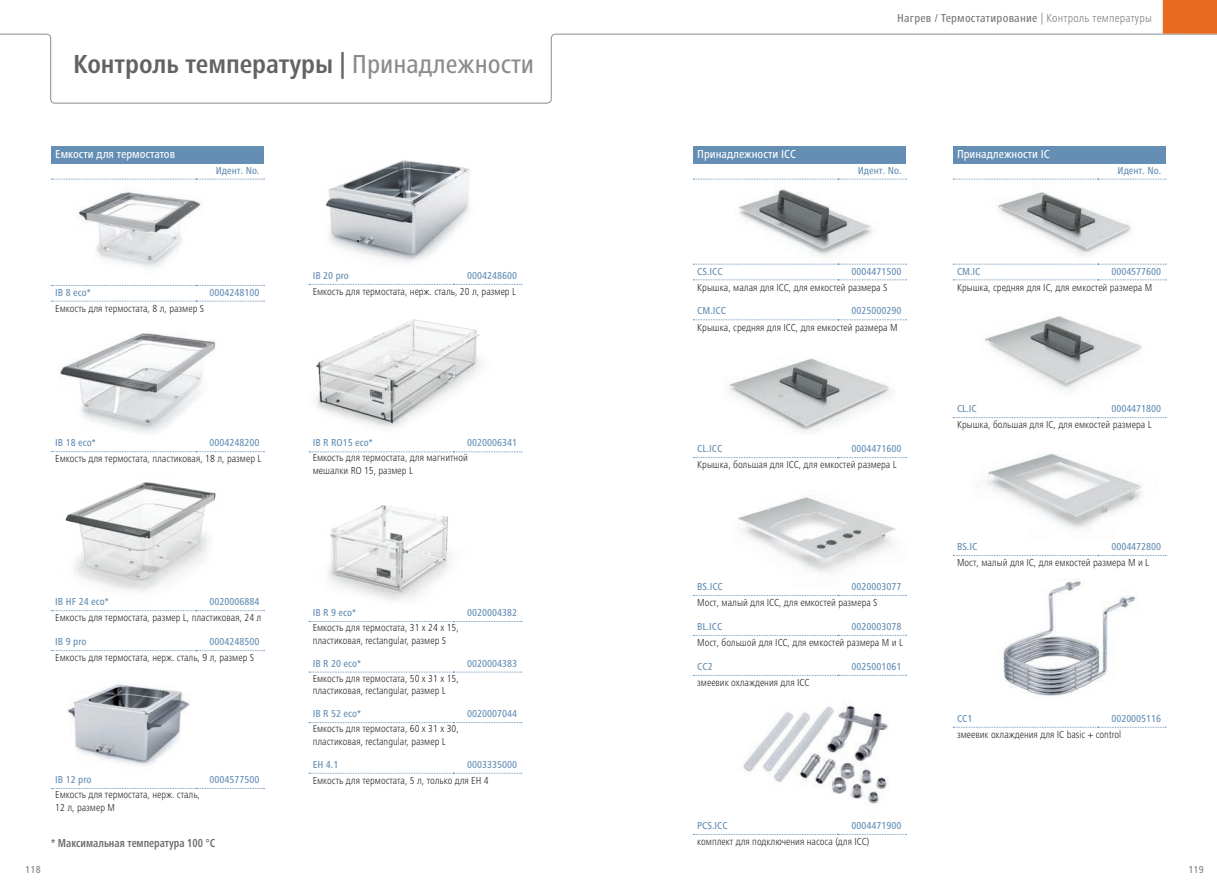
<style>
.page{position:relative;width:1217px;height:893px;background:#fff}
.page>*{position:absolute;margin:0;border:0;box-sizing:border-box;transform-origin:0 0}
.t1{font:700 condensed 27px "Frutiger Next IKA";color:#636366}
.t2{font:700 condensed 27px "Frutiger Next IKA";letter-spacing:.02em;color:#636366}
.t3{font:500 condensed 27px "Frutiger Next IKA";color:#8a8c8f}
.t4{font:500 condensed 12px "Frutiger Next IKA";color:#fff}
.t5{font:500 condensed 12px "Frutiger Next IKA";letter-spacing:.02em;color:#76787b}
.t6{font:700 condensed 12px "Frutiger Next IKA";color:#6c6d70;scale:.9 1}
.t7{font:300 condensed 10.5px/12.6px "Frutiger Next IKA";color:#231f20}
.t8{font:500 condensed 10.5px "Frutiger Next IKA";color:#648eb4}
.t9{font:500 condensed 10.5px "Frutiger Next IKA";letter-spacing:.02em;color:#808285}
.s1{font-weight:700;color:#636366}
.s2{font-weight:300}
.s3{font-weight:500;color:#8a8c8f}
</style>
<div class="page">
<svg style="left:0;top:33px;width:1216px;height:71px"></svg>
<div style="left:51px;top:146px;width:213px;height:17px;background:#648eb4"></div>
<svg style="left:51px;top:301px;width:213px;height:1px"></svg>
<svg style="left:51px;top:610px;width:213px;height:1px"></svg>
<svg style="left:51px;top:451px;width:213px;height:1px"></svg>
<svg style="left:51px;top:650px;width:213px;height:1px"></svg>
<svg style="left:51px;top:788px;width:213px;height:1px"></svg>
<svg style="left:51px;top:179px;width:213px;height:1px"></svg>
<svg style="left:51px;top:285px;width:213px;height:1px"></svg>
<img style="left:76px;top:192px;width:127px;height:77px">
<img style="left:59px;top:333px;width:157px;height:100px">
<img style="left:66px;top:684px;width:124px;height:82px">
<svg style="left:309px;top:451px;width:212px;height:1px"></svg>
<svg style="left:309px;top:621px;width:212px;height:1px"></svg>
<svg style="left:309px;top:672px;width:212px;height:1px"></svg>
<svg style="left:309px;top:722px;width:212px;height:1px"></svg>
<svg style="left:309px;top:284px;width:212px;height:1px"></svg>
<svg style="left:309px;top:773px;width:212px;height:1px"></svg>
<img style="left:316px;top:319px;width:165px;height:109px">
<div style="left:952px;top:146px;width:213px;height:17px;background:#648eb4"></div>
<svg style="left:952px;top:279px;width:213px;height:1px"></svg>
<svg style="left:952px;top:417px;width:213px;height:1px"></svg>
<svg style="left:952px;top:555px;width:213px;height:1px"></svg>
<svg style="left:952px;top:727px;width:213px;height:1px"></svg>
<svg style="left:952px;top:179px;width:213px;height:1px"></svg>
<svg style="left:952px;top:264px;width:213px;height:1px"></svg>
<img style="left:985px;top:316px;width:158px;height:75px">
<img style="left:986px;top:178px;width:155px;height:78px">
<img style="left:986px;top:454px;width:155px;height:75px">
<img style="left:1003px;top:578px;width:134px;height:118px">
<div style="left:692px;top:146px;width:213px;height:17px;background:#648eb4"></div>
<svg style="left:693px;top:457px;width:213px;height:1px"></svg>
<svg style="left:693px;top:279px;width:213px;height:1px"></svg>
<svg style="left:693px;top:319px;width:213px;height:1px"></svg>
<svg style="left:693px;top:595px;width:213px;height:1px"></svg>
<svg style="left:693px;top:635px;width:213px;height:1px"></svg>
<svg style="left:693px;top:675px;width:213px;height:1px"></svg>
<svg style="left:693px;top:834px;width:213px;height:1px"></svg>
<svg style="left:693px;top:179px;width:213px;height:1px"></svg>
<svg style="left:693px;top:264px;width:213px;height:1px"></svg>
<img style="left:727px;top:358px;width:165px;height:73px">
<img style="left:738px;top:187px;width:134px;height:69px">
<img style="left:738px;top:497px;width:157px;height:76px">
<img style="left:743px;top:702px;width:145px;height:102px">
<img style="left:328px;top:505px;width:122px;height:96px">
<img style="left:65px;top:482px;width:151px;height:110px">
<div style="left:1162px;top:0;width:54px;height:34px;background:#e86a1f"></div>
<img style="left:326px;top:160px;width:144px;height:102px">
<h1 class="t3" style="left:339px;top:48px;width:196px"><span class="s1">|</span> Принадлежности</h1>
<h1 class="t1" style="left:73px;top:48px;width:369px">Контроль температуры<span class="s2">|</span> <span class="s3">Accessories</span></h1>
<h1 class="t2" style="left:73px;top:48px;width:227px">Temperature control</h1>
<p class="t4" style="left:55px;top:147px;width:121px">Емкости для термостатов</p>
<p class="t8" style="left:216px;top:164px;width:45px">Идент. No.</p>
<p class="t8" style="left:55px;top:286px;width:37px">IB 8 eco*</p>
<p class="t8" style="left:209px;top:286px;width:51px">0004248100</p>
<p class="t7" style="left:55px;top:302px;width:150px">Емкость для термостата, 8 л, размер S</p>
<p class="t8" style="left:55px;top:437px;width:42px">IB 18 eco*</p>
<p class="t8" style="left:209px;top:437px;width:51px">0004248200</p>
<p class="t7" style="left:55px;top:453px;width:207px">Емкость для термостата, пластиковая, 18 л, размер L</p>
<p class="t8" style="left:55px;top:596px;width:55px">IB HF 24 eco*</p>
<p class="t8" style="left:209px;top:596px;width:51px">0020006884</p>
<p class="t7" style="left:55px;top:612px;width:207px">Емкость для термостата, размер L, пластиковая, 24 л</p>
<p class="t8" style="left:55px;top:636px;width:33px">IB 9 pro</p>
<p class="t8" style="left:209px;top:636px;width:51px">0004248500</p>
<p class="t7" style="left:55px;top:652px;width:200px">Емкость для термостата, нерж. сталь, 9 л, размер S</p>
<p class="t8" style="left:55px;top:773px;width:38px">IB 12 pro</p>
<p class="t8" style="left:209px;top:773px;width:51px">0004577500</p>
<p class="t7" style="left:55px;top:788px;width:146px">Емкость для термостата, нерж. сталь,<br>12 л, размер M</p>
<p class="t6" style="left:51px;top:836px;width:184px">* Максимальная температура 100 °C</p>
<p class="t8" style="left:313px;top:269px;width:38px">IB 20 pro</p>
<p class="t8" style="left:467px;top:269px;width:51px">0004248600</p>
<p class="t7" style="left:313px;top:285px;width:205px">Емкость для термостата, нерж. сталь, 20 л, размер L</p>
<p class="t8" style="left:313px;top:437px;width:61px">IB R RO15 eco*</p>
<p class="t8" style="left:467px;top:437px;width:51px">0020006341</p>
<p class="t7" style="left:313px;top:452px;width:156px">Емкость для термостата, для магнитной мешалки RO 15, размер L</p>
<p class="t8" style="left:313px;top:607px;width:45px">IB R 9 eco*</p>
<p class="t8" style="left:467px;top:607px;width:51px">0020004382</p>
<p class="t7" style="left:313px;top:621px;width:147px">Емкость для термостата, 31 x 24 x 15, пластиковая, rectangular, размер S</p>
<p class="t8" style="left:313px;top:657px;width:50px">IB R 20 eco*</p>
<p class="t8" style="left:467px;top:657px;width:51px">0020004383</p>
<p class="t7" style="left:313px;top:672px;width:147px">Емкость для термостата, 50 x 31 x 15, пластиковая, rectangular, размер L</p>
<p class="t8" style="left:313px;top:708px;width:50px">IB R 52 eco*</p>
<p class="t8" style="left:467px;top:708px;width:51px">0020007044</p>
<p class="t7" style="left:313px;top:722px;width:147px">Емкость для термостата, 60 x 31 x 30, пластиковая, rectangular, размер L</p>
<p class="t8" style="left:313px;top:758px;width:27px">EH 4.1</p>
<p class="t8" style="left:467px;top:758px;width:51px">0003335000</p>
<p class="t7" style="left:313px;top:774px;width:177px">Емкость для термостата, 5 л, только для EH 4</p>
<p class="t4" style="left:697px;top:147px;width:100px">Принадлежности ICC</p>
<p class="t5" style="left:896px;top:11px;width:256px">Нагрев / Термостатирование <span class="s2">| Контроль температуры</span></p>
<p class="t8" style="left:857px;top:164px;width:45px">Идент. No.</p>
<p class="t4" style="left:956px;top:147px;width:94px">Принадлежности IC</p>
<p class="t8" style="left:1117px;top:164px;width:45px">Идент. No.</p>
<p class="t8" style="left:697px;top:265px;width:27px">CS.ICC</p>
<p class="t8" style="left:851px;top:265px;width:51px">0004471500</p>
<p class="t7" style="left:697px;top:281px;width:191px">Крышка, малая для ICC, для емкостей размера S</p>
<p class="t8" style="left:697px;top:305px;width:30px">CM.ICC</p>
<p class="t8" style="left:851px;top:305px;width:51px">0025000290</p>
<p class="t7" style="left:697px;top:321px;width:202px">Крышка, средняя для ICC, для емкостей размера M</p>
<p class="t8" style="left:697px;top:443px;width:27px">CL.ICC</p>
<p class="t8" style="left:851px;top:443px;width:51px">0004471600</p>
<p class="t7" style="left:697px;top:458px;width:201px">Крышка, большая для ICC, для емкостей размера L</p>
<p class="t8" style="left:697px;top:580px;width:27px">BS.ICC</p>
<p class="t8" style="left:851px;top:580px;width:51px">0020003077</p>
<p class="t7" style="left:697px;top:596px;width:182px">Мост, малый для ICC, для емкостей размера S</p>
<p class="t8" style="left:697px;top:620px;width:27px">BL.ICC</p>
<p class="t8" style="left:851px;top:620px;width:51px">0020003078</p>
<p class="t7" style="left:697px;top:636px;width:207px">Мост, большой для ICC, для емкостей размера M и L</p>
<p class="t8" style="left:697px;top:660px;width:17px">CC2</p>
<p class="t8" style="left:851px;top:660px;width:51px">0025001061</p>
<p class="t7" style="left:697px;top:676px;width:114px">змеевик охлаждения для ICC</p>
<p class="t8" style="left:697px;top:819px;width:32px">PCS.ICC</p>
<p class="t8" style="left:851px;top:819px;width:51px">0004471900</p>
<p class="t7" style="left:697px;top:835px;width:173px">комплект для подключения насоса (для ICC)</p>
<p class="t8" style="left:956px;top:265px;width:25px">CM.IC</p>
<p class="t8" style="left:1111px;top:265px;width:51px">0004577600</p>
<p class="t7" style="left:956px;top:281px;width:197px">Крышка, средняя для IC, для емкостей размера M</p>
<p class="t8" style="left:956px;top:403px;width:21px">CL.IC</p>
<p class="t8" style="left:1111px;top:403px;width:51px">0004471800</p>
<p class="t7" style="left:956px;top:418px;width:196px">Крышка, большая для IC, для емкостей размера L</p>
<p class="t8" style="left:956px;top:540px;width:22px">BS.IC</p>
<p class="t8" style="left:1111px;top:540px;width:51px">0004472800</p>
<p class="t7" style="left:956px;top:556px;width:194px">Мост, малый для IC, для емкостей размера M и L</p>
<p class="t8" style="left:956px;top:712px;width:17px">CC1</p>
<p class="t8" style="left:1111px;top:712px;width:51px">0020005116</p>
<p class="t7" style="left:956px;top:728px;width:166px">змеевик охлаждения для IC basic + control</p>
<p class="t9" style="left:25px;top:864px;width:17px">118</p>
<p class="t9" style="left:1188px;top:864px;width:17px">119</p>
</div>
